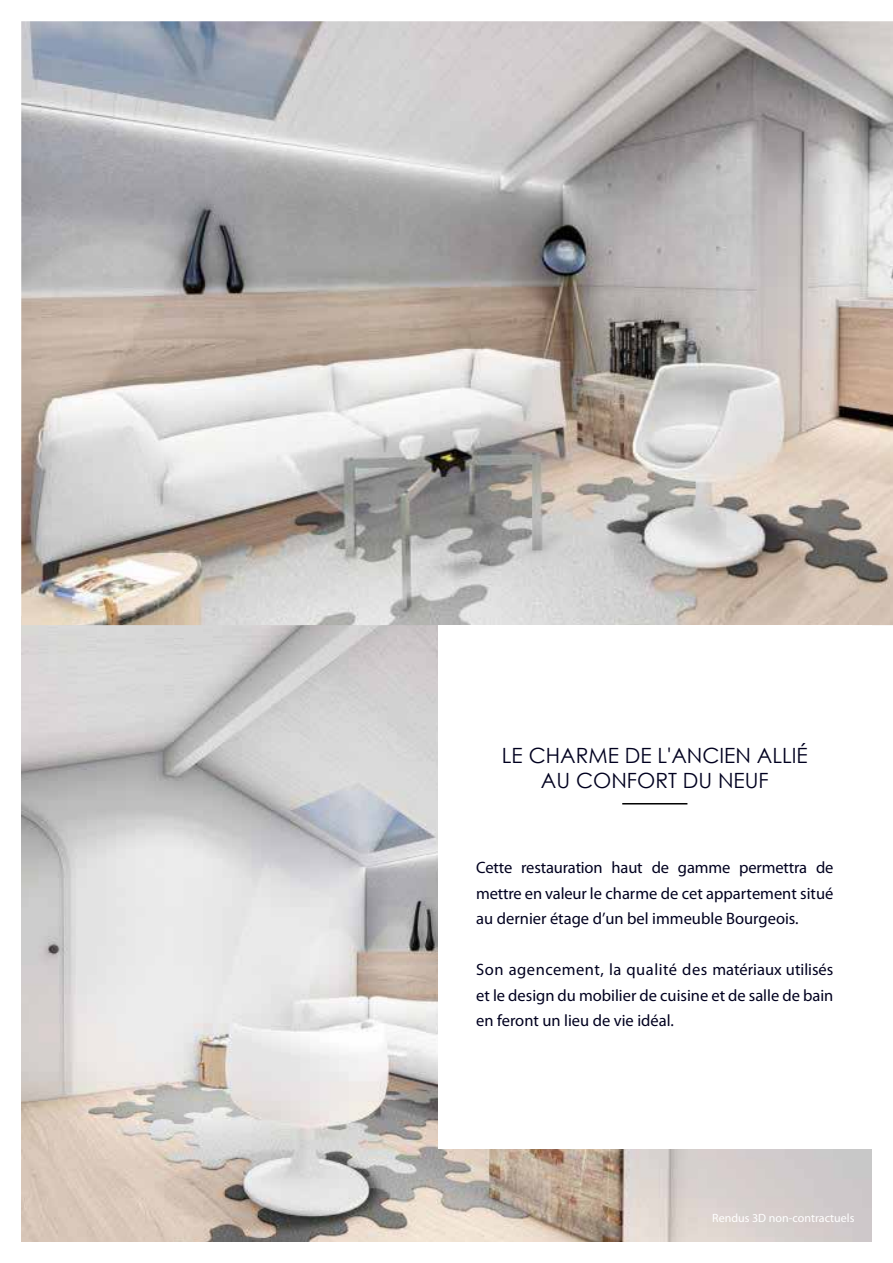
<style>
.page{position:relative;width:893px;height:1263px;background:#fff}
.page>*{position:absolute;margin:0;border:0;box-sizing:border-box;transform-origin:0 0}
.t1{font:21px/25.2px "Century Gothic";color:#00001f;text-align:center}
.t2{font:16.5px/25.5px "Myriad Pro";color:#00001f;text-align:justify}
.t3{font:12px "Myriad Pro";color:#fff}
</style>
<div class="page">
<img style="left:21px;top:625px;width:851px;height:617px">
<img style="left:21px;top:21px;width:872px;height:604px">
<div style="left:438px;top:625px;width:434px;height:523px;background:#fff"></div>
<hr style="left:622px;top:803px;width:65px;height:1px;background:#000">
<p class="t1" style="left:502px;top:742px;width:307px">LE CHARME DE L'ANCIEN ALLIÉ<br>AU CONFORT DU NEUF</p>
<p class="t2" style="left:476px;top:855px;width:359px">Cette restauration haut de gamme permettra de mettre en valeur le charme de cet appartement situé au dernier étage d’un bel immeuble Bourgeois.</p>
<p class="t2" style="left:476px;top:957px;width:359px">Son agencement, la qualité des matériaux utilisés et le design du mobilier de cuisine et de salle de bain en feront un lieu de vie idéal.</p>
<p class="t3" style="left:712px;top:1211px;width:144px">Rendus 3D non-contractuels</p>
</div>
